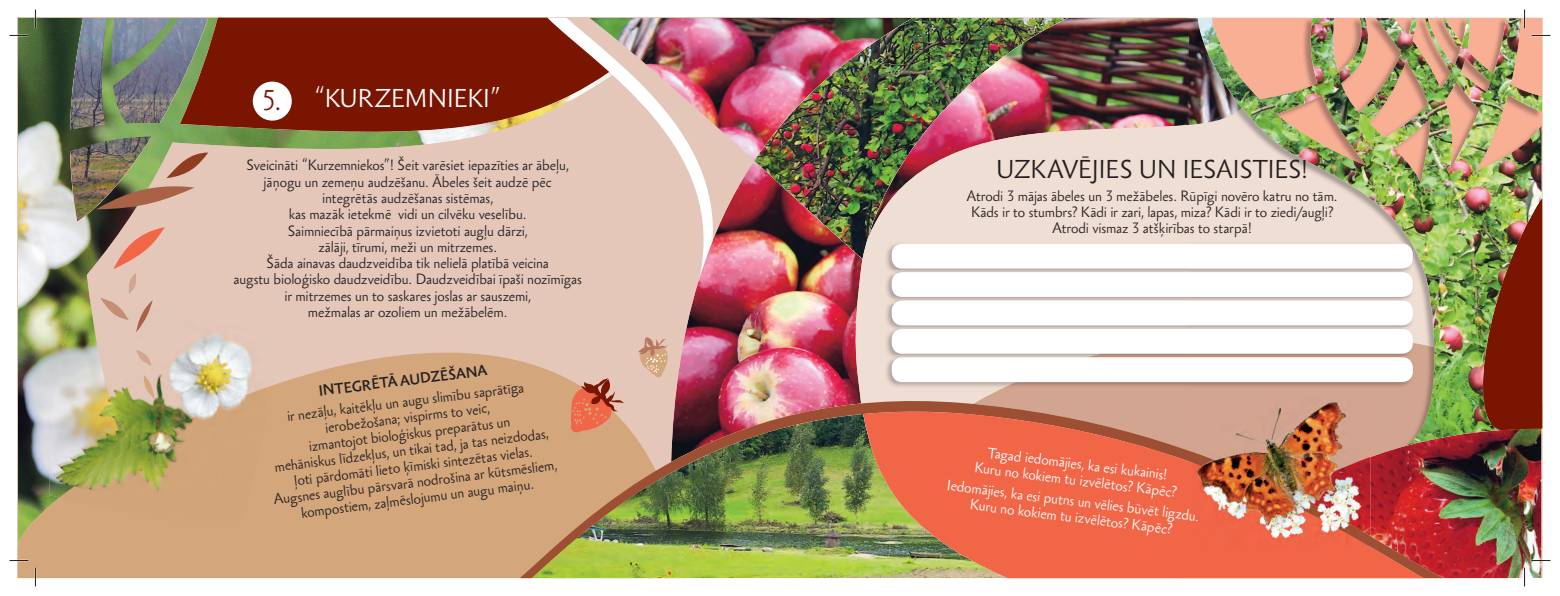
<style>
.page{position:relative;width:1560px;height:596px;background:#fff}
.page>*{position:absolute;margin:0;border:0;box-sizing:border-box;transform-origin:0 0}
.t1{font:23.75px "Sebastian Light Pro";letter-spacing:-.005em;color:#231f20}
.t2{font:23.75px "Sebastian Light Pro";letter-spacing:-.005em;color:#fff}
.t3{font:13.75px/16.2px "Sebastian Light Pro";color:#231f20;text-align:center}
.t4{font:13.75px/16.2px "Sebastian Light Pro";color:#fff;text-align:center}
.s1{font-size:26.25px;color:#791500}
.s2{font-family:"Sebastian Light SC";font-weight:700}
</style>
<div class="page">
<div style="left:18px;top:548px;width:501px;height:29px;background:#d3a67c"></div>
<img style="left:612px;top:18px;width:576px;height:364px">
<svg style="left:729px;top:18px;width:25px;height:1px"></svg>
<img style="left:612px;top:18px;width:117px;height:261px">
<img style="left:1188px;top:18px;width:9px;height:107px">
<img style="left:1197px;top:18px;width:344px;height:410px">
<img style="left:1423px;top:428px;width:118px;height:150px">
<img style="left:519px;top:382px;width:923px;height:195px">
<img style="left:18px;top:18px;width:594px;height:530px">
<img style="left:754px;top:18px;width:314px;height:241px">
<img style="left:531px;top:413px;width:332px;height:165px">
<svg style="left:863px;top:410px;width:560px;height:168px;background:#de6b4c"></svg>
<img style="left:135px;top:308px;width:131px;height:79px">
<img style="left:60px;top:387px;width:206px;height:133px">
<img style="left:50px;top:308px;width:85px;height:189px">
<img style="left:96px;top:152px;width:112px;height:57px">
<svg style="left:143px;top:375px;width:12px;height:24px"></svg>
<svg style="left:100px;top:227px;width:65px;height:105px;background:#d8b0a1"></svg>
<svg style="left:136px;top:349px;width:15px;height:17px"></svg>
<img style="left:1192px;top:397px;width:178px;height:65px">
<img style="left:1281px;top:456px;width:89px;height:89px">
<img style="left:1192px;top:462px;width:176px;height:83px">
<svg style="left:570px;top:378px;width:54px;height:54px;background:#d48064"></svg>
<svg style="left:638px;top:337px;width:29px;height:40px"></svg>
<div style="left:253px;top:81px;width:39px;height:39px;background:#fff;border-radius:50%"></div>
<img style="left:885px;top:242px;width:303px;height:113px">
<img style="left:1188px;top:242px;width:225px;height:90px">
<svg style="left:1410px;top:242px;width:3px;height:6px"></svg>
<div style="left:891px;top:243px;width:521px;height:25px;background:#fff;border-radius:11px"></div>
<img style="left:885px;top:270px;width:528px;height:4px">
<div style="left:891px;top:272px;width:521px;height:25px;background:#fff;border-radius:11px"></div>
<img style="left:885px;top:298px;width:528px;height:5px">
<div style="left:891px;top:300px;width:521px;height:25px;background:#fff;border-radius:11px"></div>
<img style="left:1093px;top:353px;width:95px;height:2px">
<img style="left:1188px;top:332px;width:225px;height:56px">
<img style="left:885px;top:327px;width:528px;height:4px">
<div style="left:891px;top:329px;width:521px;height:24px;background:#fff;border-radius:11px"></div>
<img style="left:885px;top:359px;width:117px;height:29px">
<img style="left:1002px;top:382px;width:186px;height:6px">
<img style="left:885px;top:355px;width:192px;height:4px">
<img style="left:1077px;top:355px;width:336px;height:4px">
<div style="left:891px;top:357px;width:521px;height:25px;background:#fff;border-radius:11px"></div>
<svg style="left:10px;top:35px;width:18px;height:1px"></svg>
<svg style="left:1531px;top:35px;width:18px;height:1px"></svg>
<svg style="left:10px;top:559px;width:18px;height:2px"></svg>
<svg style="left:1531px;top:559px;width:18px;height:2px"></svg>
<svg style="left:35px;top:10px;width:1px;height:18px"></svg>
<svg style="left:35px;top:567px;width:1px;height:19px"></svg>
<p class="t2" style="left:262px;top:89px;width:240px"><span class="s1">5.</span> “KURZEMNIEKI”</p>
<p class="t3" style="left:233px;top:159px;width:350px">Sveicināti “Kurzemniekos”! Šeit varēsiet iepazīties ar ābeļu, jāņogu un zemeņu audzēšanu. Ābeles šeit audzē pēc<br>integrētās audzēšanas sistēmas,<br>kas mazāk ietekmē vidi un cilvēku veselību.<br>Saimniecībā pārmaiņus izvietoti augļu dārzi,<br>zālāji, tīrumi, meži un mitrzemes.<br>Šāda ainavas daudzveidība tik nelielā platībā veicina<br>augstu bioloģisko daudzveidību. Daudzveidībai īpaši nozīmīgas ir mitrzemes un to saskares joslas ar sauszemi,<br>mežmalas ar ozoliem un mežābelēm.</p>
<p class="t3" style="left:283px;top:386px;width:240px;line-height:20.9px;rotate:-7deg"><span class="s2">INTEGRĒTĀ AUDZĒŠANA<br></span>ir nezāļu, kaitēkļu un augu slimību saprātīga</p>
<p class="t3" style="left:265px;top:428px;width:286px;rotate:-7deg">ierobežošana; vispirms to veic,<br>izmantojot bioloģiskus preparātus un<br>mehāniskus līdzekļus, un tikai tad, ja tas neizdodas, ļoti pārdomāti lieto ķīmiski sintezētas vielas.<br>Augsnes auglību pārsvarā nodrošina ar kūtsmēsliem, kompostiem, zaļmēslojumu un augu maiņu.</p>
<p class="t1" style="left:995px;top:159px;width:314px">UZKAVĒJIES UN IESAISTIES!</p>
<p class="t3" style="left:966px;top:189px;width:372px">Atrodi 3 mājas ābeles un 3 mežābeles. Rūpīgi novēro katru no tām.<br>Kāds ir to stumbrs? Kādi ir zari, lapas, miza? Kādi ir to ziedi/augļi?<br>Atrodi vismaz 3 atšķirības to starpā!</p>
<p class="t4" style="left:977px;top:444px;width:205px;rotate:7deg">Tagad iedomājies, ka esi kukainis!<br>Kuru no kokiem tu izvēlētos? Kāpēc?</p>
<p class="t4" style="left:947px;top:478px;width:256px;rotate:7deg">Iedomājies, ka esi putns un vēlies būvēt ligzdu.<br>Kuru no kokiem tu izvēlētos? Kāpēc?</p>
</div>
